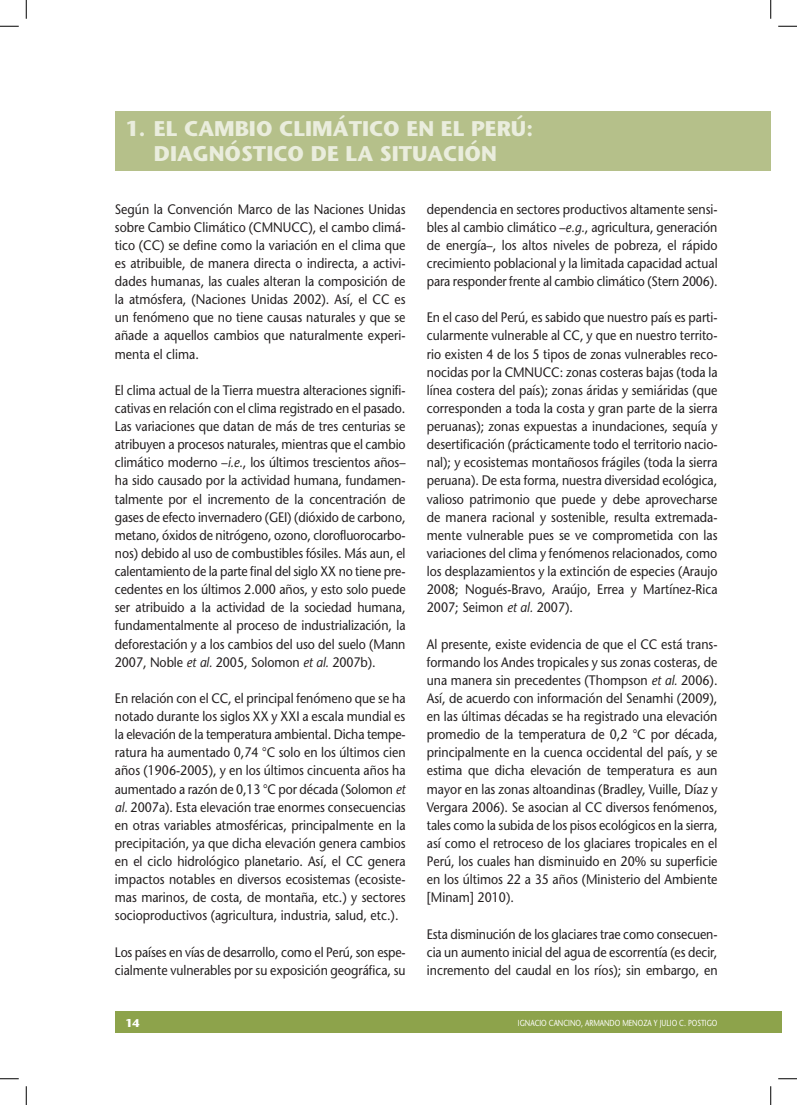
<style>
.page{position:relative;width:797px;height:1105px;background:#fff}
.page>*{position:absolute;margin:0;border:0;box-sizing:border-box;transform-origin:0 0}
.t1{font:700 21.25px/25px "Stone Sans";color:#eaeddd;text-align:center}
.t2{font:13.75px/18.1px "Stone Sans";color:#231f20;text-align:justify;scale:.9 1}
.t3{font:700 11.25px "Stone Sans";color:#fff}
.t4{font:8.75px "Stone Sans";color:#fff;scale:.8 1}
.s1{font-style:italic}
</style>
<div class="page">
<div style="left:115px;top:1011px;width:655px;height:22px;background:#8da34b"></div>
<div style="left:770px;top:1011px;width:11px;height:22px;background:#8da34b"></div>
<div style="left:115px;top:111px;width:655px;height:59px;background:#b5c08a"></div>
<svg style="left:0;top:25px;width:19px;height:2px"></svg>
<svg style="left:778px;top:25px;width:19px;height:2px"></svg>
<svg style="left:0;top:1078px;width:19px;height:1px"></svg>
<svg style="left:778px;top:1078px;width:19px;height:1px"></svg>
<svg style="left:25px;top:0;width:2px;height:19px"></svg>
<svg style="left:25px;top:1086px;width:2px;height:19px"></svg>
<svg style="left:770px;top:0;width:1px;height:19px"></svg>
<svg style="left:770px;top:1086px;width:1px;height:19px"></svg>
<h1 class="t1" style="left:125px;top:116px;width:409px">1. EL CAMBIO CLIMÁTICO EN EL PERÚ:<br>DIAGNÓSTICO DE LA SITUACIÓN</h1>
<p class="t2" style="left:115px;top:200px;width:324px">Según la Convención Marco de las Naciones Unidas sobre Cambio Climático (CMNUCC), el cambo climá&shy;tico (CC) se define como la variación en el clima que es atribuible, de manera directa o indirecta, a activi&shy;dades humanas, las cuales alteran la composición de la atmósfera, (Naciones Unidas 2002). Así, el CC es un fenómeno que no tiene causas naturales y que se añade a aquellos cambios que naturalmente experi&shy;menta el clima.</p>
<p class="t2" style="left:115px;top:381px;width:324px">El clima actual de la Tierra muestra alteraciones signifi&shy;cativas en relación con el clima registrado en el pasado.<br>Las variaciones que datan de más de tres centurias se atribuyen a procesos naturales, mientras que el cambio climático moderno –<span class="s1">i.e.</span>, los últimos trescientos años– ha sido causado por la actividad humana, fundamen&shy;talmente por el incremento de la concentración de gases de efecto invernadero (GEI) (dióxido de carbono, metano, óxidos de nitrógeno, ozono, clorofluorocarbo&shy;nos) debido al uso de combustibles fósiles. Más aun, el calentamiento de la parte final del siglo XX no tiene pre&shy;cedentes en los últimos 2.000 años, y esto solo puede ser atribuido a la actividad de la sociedad humana, fundamentalmente al proceso de industrialización, la deforestación y a los cambios del uso del suelo (Mann 2007, Noble <span class="s1">et al.</span> 2005, Solomon <span class="s1">et al.</span> 2007b).</p>
<p class="t2" style="left:115px;top:689px;width:325px">En relación con el CC, el principal fenómeno que se ha notado durante los siglos XX y XXI a escala mundial es la elevación de la temperatura ambiental. Dicha tempe&shy;ratura ha aumentado 0,74 °C solo en los últimos cien años (1906-2005), y en los últimos cincuenta años ha aumentado a razón de 0,13 °C por década (Solomon <span class="s1">et al.</span> 2007a). Esta elevación trae enormes consecuencias en otras variables atmosféricas, principalmente en la precipitación, ya que dicha elevación genera cambios en el ciclo hidrológico planetario. Así, el CC genera impactos notables en diversos ecosistemas (ecosiste&shy;mas marinos, de costa, de montaña, etc.) y sectores socioproductivos (agricultura, industria, salud, etc.).</p>
<p class="t2" style="left:115px;top:943px;width:324px">Los países en vías de desarrollo, como el Perú, son espe&shy;cialmente vulnerables por su exposición geográfica, su</p>
<p class="t2" style="left:427px;top:200px;width:324px">dependencia en sectores productivos altamente sensi&shy;bles al cambio climático –<span class="s1">e.g.</span>, agricultura, generación de energía–, los altos niveles de pobreza, el rápido crecimiento poblacional y la limitada capacidad actual para responder frente al cambio climático (Stern 2006).</p>
<p class="t2" style="left:427px;top:308px;width:324px">En el caso del Perú, es sabido que nuestro país es parti&shy;cularmente vulnerable al CC, y que en nuestro territo&shy;rio existen 4 de los 5 tipos de zonas vulnerables reco&shy;nocidas por la CMNUCC: zonas costeras bajas (toda la línea costera del país); zonas áridas y semiáridas (que corresponden a toda la costa y gran parte de la sierra peruanas); zonas expuestas a inundaciones, sequía y desertificación (prácticamente todo el territorio nacio&shy;nal); y ecosistemas montañosos frágiles (toda la sierra peruana). De esta forma, nuestra diversidad ecológica, valioso patrimonio que puede y debe aprovecharse de manera racional y sostenible, resulta extremada&shy;mente vulnerable pues se ve comprometida con las variaciones del clima y fenómenos relacionados, como los desplazamientos y la extinción de especies (Araujo 2008; Nogués-Bravo, Araújo, Errea y Martínez-Rica 2007; Seimon <span class="s1">et al.</span> 2007).</p>
<p class="t2" style="left:427px;top:634px;width:324px">Al presente, existe evidencia de que el CC está trans&shy;formando los Andes tropicales y sus zonas costeras, de una manera sin precedentes (Thompson <span class="s1">et al.</span> 2006).<br>Así, de acuerdo con información del Senamhi (2009), en las últimas décadas se ha registrado una elevación promedio de la temperatura de 0,2 °C por década, principalmente en la cuenca occidental del país, y se estima que dicha elevación de temperatura es aun mayor en las zonas altoandinas (Bradley, Vuille, Díaz y Vergara 2006). Se asocian al CC diversos fenómenos, tales como la subida de los pisos ecológicos en la sierra, así como el retroceso de los glaciares tropicales en el Perú, los cuales han disminuido en 20% su superficie en los últimos 22 a 35 años (Ministerio del Ambiente [Minam] 2010).</p>
<p class="t2" style="left:427px;top:924px;width:324px">Esta disminución de los glaciares trae como consecuen&shy;cia un aumento inicial del agua de escorrentía (es decir, incremento del caudal en los ríos); sin embargo, en</p>
<p class="t3" style="left:125px;top:1015px;width:16px">14</p>
<p class="t4" style="left:518px;top:1018px;width:9px">Ignacio</p>
<p class="t4" style="left:549px;top:1018px;width:13px">Cancino</p>
<p class="t4" style="left:581px;top:1018px;width:18px">, Armando</p>
<p class="t4" style="left:622px;top:1018px;width:15px">Menoza</p>
<p class="t4" style="left:654px;top:1018px;width:16px">y Julio</p>
<p class="t4" style="left:679px;top:1018px;width:22px">C. Postigo</p>
</div>
